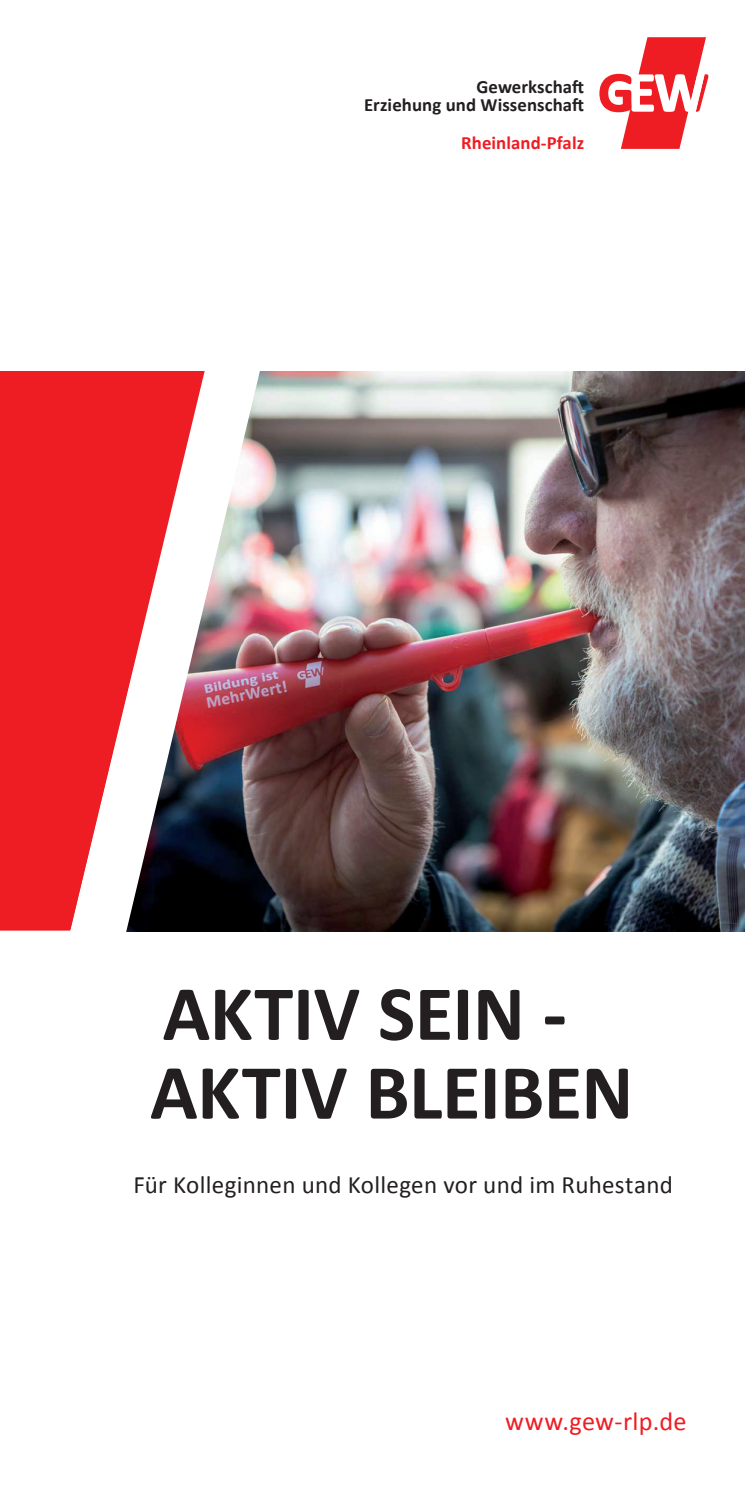
<style>
.page{position:relative;width:745px;height:1489px;background:#fff}
.page>*{position:absolute;margin:0;border:0;box-sizing:border-box;transform-origin:0 0}
.t1{font:700 78.75px/78.8px "Calibri";letter-spacing:-.005em;color:#231f20}
.t2{font:26.25px "Calibri";letter-spacing:.015em;color:#ee1d23}
.t3{font:25px "Calibri";letter-spacing:.01em;color:#231f20}
.t4{font:700 18.75px/18.8px "Calibri";letter-spacing:.005em;color:#231f20;text-align:right}
.t5{font:700 18.75px "Calibri";letter-spacing:.005em;color:#ee1d23}
</style>
<div class="page">
<svg style="left:599px;top:37px;width:109px;height:112px"></svg>
<img style="left:278px;top:371px;width:466px;height:560px">
<img style="left:0;top:371px;width:278px;height:561px">
<svg style="left:0;top:371px;width:205px;height:558px;fill:#ee1d23"></svg>
<p class="t4" style="left:364px;top:77px;width:221px">Gewerkschaft<br>Erziehung und Wissenschaft</p>
<p class="t5" style="left:461px;top:131px;width:124px">Rheinland-Pfalz</p>
<h1 class="t1" style="left:150px;top:974px;width:484px">AKTIV SEIN -<br>AKTIV BLEIBEN</h1>
<p class="t3" style="left:133px;top:1168px;width:540px">Für Kolleginnen und Kollegen vor und im Ruhestand</p>
<p class="t2" style="left:504px;top:1404px;width:183px">www.gew-rlp.de</p>
</div>
